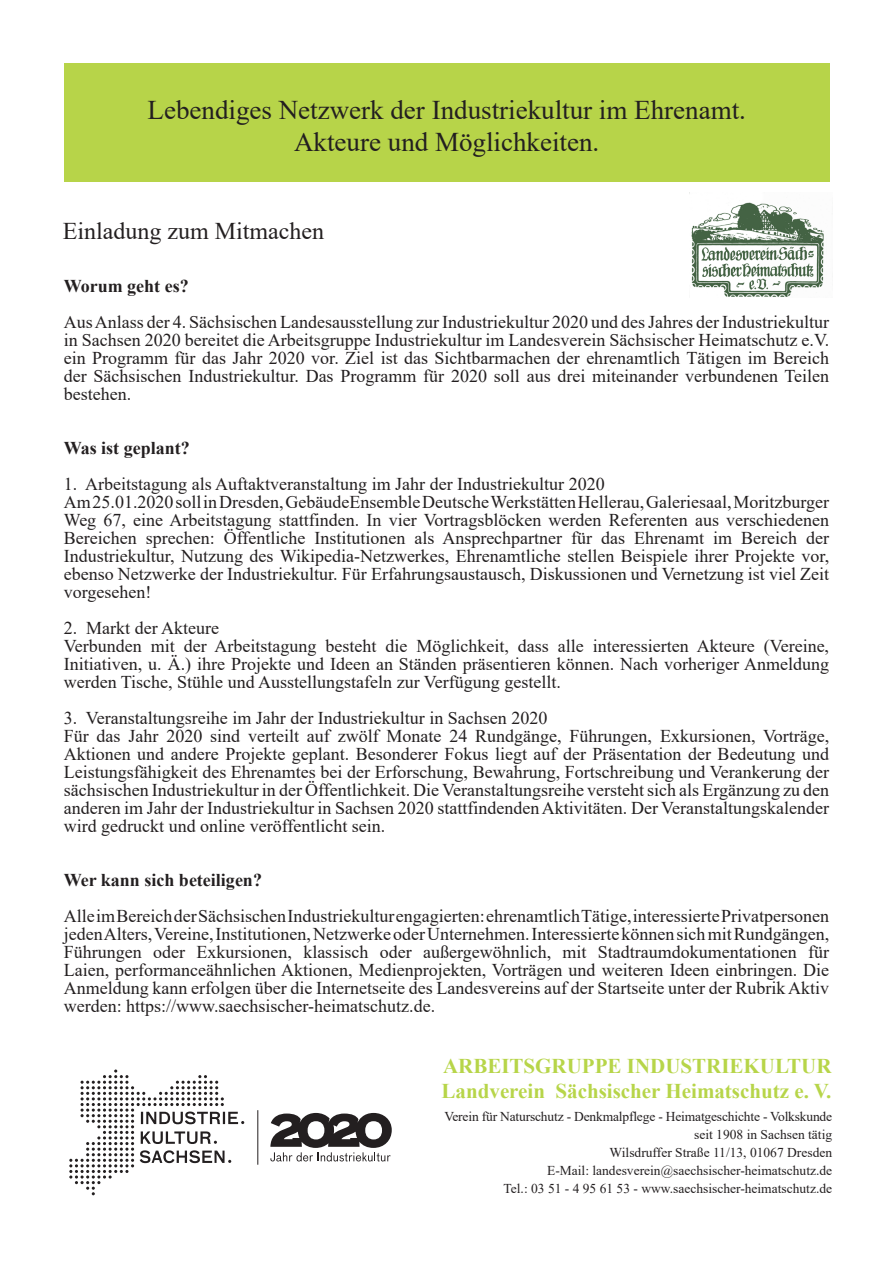
<style>
.page{position:relative;width:893px;height:1263px;background:#fff}
.page>*{position:absolute;margin:0;border:0;box-sizing:border-box;transform-origin:0 0}
.t1{font:27px/32.4px "Times New Roman";color:#231f20;text-align:center}
.t2{font:24px "Times New Roman";color:#231f20}
.t3{font:700 21px/25.2px "Times New Roman";color:#b7d549}
.t4{font:18px/18px "Times New Roman";color:#231f20}
.t5{font:700 18px "Times New Roman";color:#231f20}
.t6{font:13.5px/18px "Times New Roman";color:#231f20;text-align:right}
</style>
<div class="page">
<div style="left:64px;top:63px;width:765px;height:118px;background:#b7d449"></div>
<img style="left:689px;top:192px;width:135px;height:105px">
<svg style="left:270px;top:1113px;width:122px;height:48px"></svg>
<hr style="left:257px;top:1110px;width:1px;height:55px;background:#231f20">
<svg style="left:69px;top:1069px;width:175px;height:126px"></svg>
<h1 class="t1" style="left:148px;top:92px;width:600px">Lebendiges Netzwerk der Industriekultur im Ehrenamt.<br>Akteure und Möglichkeiten.</h1>
<h2 class="t2" style="left:63px;top:214px;width:263px">Einladung zum Mitmachen</h2>
<p class="t5" style="left:64px;top:273px;width:126px">Worum geht es?</p>
<p class="t4" style="left:64px;top:312px;width:767px;text-align:justify">Aus Anlass der 4. Sächsischen Landesausstellung zur Industriekultur 2020 und des Jahres der Industriekultur in Sachsen 2020 bereitet die Arbeitsgruppe Industriekultur im Landesverein Sächsischer Heimatschutz e.V. ein Programm für das Jahr 2020 vor. Ziel ist das Sichtbarmachen der ehrenamtlich Tätigen im Bereich der Sächsischen Industriekultur. Das Programm für 2020 soll aus drei miteinander verbundenen Teilen bestehen.</p>
<p class="t5" style="left:64px;top:435px;width:128px">Was ist geplant?</p>
<p class="t4" style="left:64px;top:474px;width:767px">1. Arbeitstagung als Auftaktveranstaltung im Jahr der Industriekultur 2020<br>Am 25.01.2020 soll in Dresden, GebäudeEnsemble Deutsche Werkstätten Hellerau, Galeriesaal, Moritzburger Weg 67, eine Arbeitstagung stattfinden. In vier Vortragsblöcken werden Referenten aus verschiedenen Bereichen sprechen: Öffentliche Institutionen als Ansprechpartner für das Ehrenamt im Bereich der Industriekultur, Nutzung des Wikipedia-Netzwerkes, Ehrenamtliche stellen Beispiele ihrer Projekte vor, ebenso Netzwerke der Industriekultur. Für Erfahrungsaustausch, Diskussionen und Vernetzung ist viel Zeit vorgesehen!</p>
<p class="t4" style="left:64px;top:618px;width:767px">2. Markt der Akteure<br>Verbunden mit der Arbeitstagung besteht die Möglichkeit, dass alle interessierten Akteure (Vereine, Initiativen, u. Ä.) ihre Projekte und Ideen an Ständen präsentieren können. Nach vorheriger Anmeldung werden Tische, Stühle und Ausstellungstafeln zur Verfügung gestellt.</p>
<p class="t4" style="left:64px;top:708px;width:767px">3. Veranstaltungsreihe im Jahr der Industriekultur in Sachsen 2020<br>Für das Jahr 2020 sind verteilt auf zwölf Monate 24 Rundgänge, Führungen, Exkursionen, Vorträge, Aktionen und andere Projekte geplant. Besonderer Fokus liegt auf der Präsentation der Bedeutung und Leistungsfähigkeit des Ehrenamtes bei der Erforschung, Bewahrung, Fortschreibung und Verankerung der sächsischen Industriekultur in der Öffentlichkeit. Die Veranstaltungsreihe versteht sich als Ergänzung zu den anderen im Jahr der Industriekultur in Sachsen 2020 stattfindenden Aktivitäten. Der Veranstaltungskalender wird gedruckt und online veröffentlicht sein.</p>
<p class="t5" style="left:64px;top:867px;width:200px">Wer kann sich beteiligen?</p>
<p class="t4" style="left:64px;top:906px;width:767px;text-align:justify">Alle im Bereich der Sächsischen Industriekultur engagierten: ehrenamtlich Tätige, interessierte Privatpersonen jeden Alters, Vereine, Institutionen, Netzwerke oder Unternehmen. Interessierte können sich mit Rundgängen, Führungen oder Exkursionen, klassisch oder außergewöhnlich, mit Stadtraumdokumentationen für Laien, performanceähnlichen Aktionen, Medienprojekten, Vorträgen und weiteren Ideen einbringen. Die Anmeldung kann erfolgen über die Internetseite des Landesvereins auf der Startseite unter der Rubrik Aktiv werden: https://www.saechsischer-heimatschutz.de.</p>
<p class="t3" style="left:442px;top:1052px;width:391px">ARBEITSGRUPPE INDUSTRIEKULTUR<br>Landverein Sächsischer Heimatschutz e. V.</p>
<p class="t6" style="left:444px;top:1107px;width:389px">Verein für Naturschutz - Denkmalpflege - Heimatgeschichte - Volkskunde seit 1908 in Sachsen tätig<br>Wilsdruffer Straße 11/13, 01067 Dresden<br>E-Mail: landesverein@saechsischer-heimatschutz.de<br>Tel.: 03 51 - 4 95 61 53 - www.saechsischer-heimatschutz.de</p>
</div>
